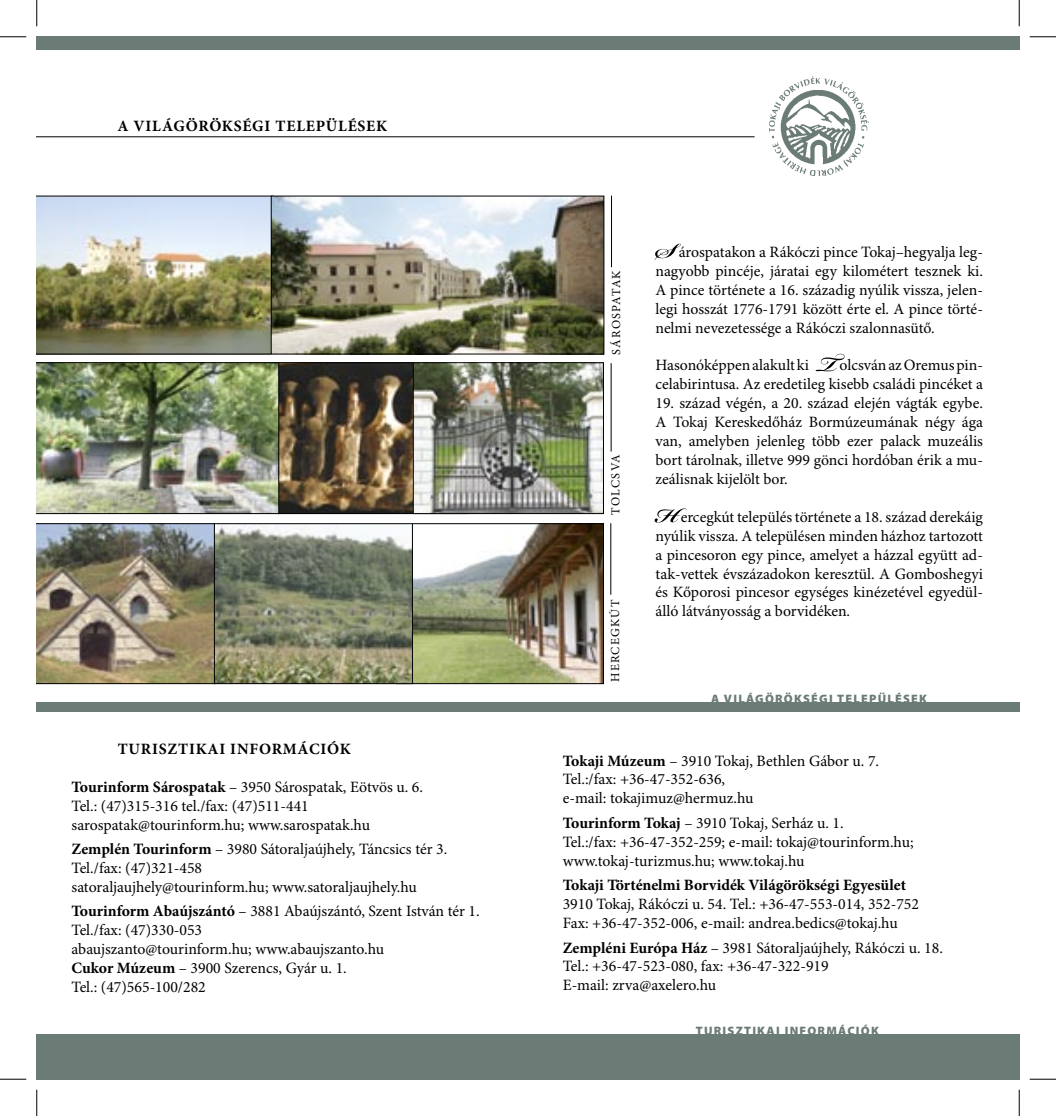
<style>
.page{position:relative;width:1056px;height:1116px;background:#fff}
.page>*{position:absolute;margin:0;border:0;box-sizing:border-box;transform-origin:0 0}
.kenyér{font:15.75px/18.9px "Minion Pro";color:#000;text-align:justify}
.kenyér-2{font:700 15.75px "Minion Pro";letter-spacing:.005em;color:#000}
.kenyér-3{font:700 15.75px "Minion Pro";letter-spacing:.05em;color:#000}
.cím{font:700 15.75px "Minion Pro";letter-spacing:.05em;color:#000}
.cím-2{font:900 12.25px "Myriad Pro";letter-spacing:.1em;color:#6b7b75}
.cím-3{font:12.25px "Minion Pro";letter-spacing:.1em;color:#000}
.s1{font-weight:700}
</style>
<div class="page">
<div style="left:37px;top:37px;width:491px;height:13px;background:#6b7b75"></div>
<div style="left:528px;top:37px;width:491px;height:13px;background:#6b7b75"></div>
<img style="left:280px;top:364px;width:133px;height:148px">
<div style="left:278px;top:362px;width:190px;height:152px;border:1px solid #000"></div>
<img style="left:37px;top:195px;width:234px;height:159px">
<hr style="left:611px;top:195px;width:1px;height:72px;background:#000">
<img style="left:413px;top:525px;width:189px;height:157px">
<div style="left:396px;top:523px;width:208px;height:161px;border:1px solid #000"></div>
<img style="left:216px;top:525px;width:195px;height:157px">
<img style="left:37px;top:523px;width:177px;height:161px">
<img style="left:37px;top:362px;width:242px;height:152px">
<div style="left:37px;top:702px;width:982px;height:9px;background:#6b7b75"></div>
<div style="left:37px;top:1034px;width:982px;height:44px;background:#6b7b75"></div>
<img style="left:415px;top:364px;width:187px;height:148px">
<div style="left:413px;top:362px;width:191px;height:152px;border:1px solid #000"></div>
<hr style="left:611px;top:363px;width:1px;height:88px;background:#000">
<img style="left:769px;top:77px;width:100px;height:99px">
<hr style="left:37px;top:136px;width:717px;height:1px;background:#000">
<div style="left:214px;top:523px;width:199px;height:161px;border:1px solid #000"></div>
<hr style="left:610px;top:523px;width:1px;height:71px;background:#000">
<img style="left:273px;top:197px;width:329px;height:155px">
<div style="left:271px;top:195px;width:333px;height:159px;border:1px solid #000"></div>
<svg style="left:654px;top:244px;width:27px;height:16px"></svg>
<svg style="left:654px;top:508px;width:32px;height:14px"></svg>
<svg style="left:815px;top:354px;width:29px;height:17px"></svg>
<svg style="left:0;top:36px;width:26px;height:1px"></svg>
<svg style="left:1029px;top:36px;width:27px;height:1px"></svg>
<svg style="left:0;top:1078px;width:26px;height:1px"></svg>
<svg style="left:1029px;top:1078px;width:27px;height:1px"></svg>
<svg style="left:36px;top:0;width:1px;height:26px"></svg>
<svg style="left:36px;top:1089px;width:1px;height:26px"></svg>
<svg style="left:1019px;top:0;width:1px;height:26px"></svg>
<svg style="left:1019px;top:1089px;width:1px;height:26px"></svg>
<p class="kenyér-3" style="left:117px;top:116px;width:271px">A VILÁGÖRÖKSÉGI TELEPÜLÉSEK</p>
<p class="cím" style="left:118px;top:739px;width:234px">TURISZTIKAI INFORMÁCIÓK</p>
<p class="kenyér" style="left:71px;top:777px;width:353px"><span class="s1">Tourinform Sárospatak</span> – 3950 Sárospatak, Eötvös u. 6.</p>
<p class="kenyér" style="left:71px;top:796px;width:239px">Tel.: (47)315-316 tel./fax: (47)511-441</p>
<p class="kenyér" style="left:71px;top:815px;width:300px">sarospatak@tourinform.hu; www.sarospatak.hu</p>
<p class="kenyér" style="left:71px;top:840px;width:377px"><span class="s1">Zemplén Tourinform</span> – 3980 Sátoraljaújhely, Táncsics tér 3.</p>
<p class="kenyér" style="left:71px;top:859px;width:132px">Tel./fax: (47)321-458</p>
<p class="kenyér" style="left:71px;top:877px;width:347px">satoraljaujhely@tourinform.hu; www.satoraljaujhely.hu</p>
<p class="kenyér" style="left:71px;top:902px;width:410px"><span class="s1">Tourinform Abaújszántó</span> – 3881 Abaújszántó, Szent István tér 1.</p>
<p class="kenyér" style="left:71px;top:921px;width:132px">Tel./fax: (47)330-053</p>
<p class="kenyér" style="left:71px;top:940px;width:314px">abaujszanto@tourinform.hu; www.abaujszanto.hu</p>
<p class="kenyér" style="left:71px;top:959px;width:277px"><span class="s1">Cukor Múzeum</span> – 3900 Szerencs, Gyár u. 1.</p>
<p class="kenyér" style="left:71px;top:978px;width:136px">Tel.: (47)565-100/282</p>
<p class="cím-3" style="left:609px;top:355px;width:86px;rotate:-90deg">SÁROSPATAK</p>
<p class="cím-3" style="left:608px;top:514px;width:61px;rotate:-90deg">TOLCSVA</p>
<p class="cím-3" style="left:608px;top:682px;width:84px;rotate:-90deg">HERCEGKÚT</p>
<p class="kenyér" style="left:655px;top:243px;width:329px;text-align:right">árospatakon a Rákóczi pince Tokaj–hegyalja leg&shy;nagyobb pincéje, járatai egy kilométert tesznek ki.</p>
<p class="kenyér" style="left:655px;top:281px;width:329px">A pince története a 16. századig nyúlik vissza, jelen&shy;legi hosszát 1776-1791 között érte el. A pince törté&shy;nelmi nevezetessége a Rákóczi szalonnasütő.</p>
<p class="kenyér" style="left:655px;top:356px;width:155px">Hasonóképpen alakult ki</p>
<p class="kenyér" style="left:655px;top:356px;width:329px;text-align:right">olcsván az Oremus pin-<br>celabirintusa. Az eredetileg kisebb családi pincéket a</p>
<p class="kenyér" style="left:655px;top:394px;width:329px">19. század végén, a 20. század elején vágták egybe.</p>
<p class="kenyér" style="left:655px;top:413px;width:329px">A Tokaj Kereskedőház Bormúzeumának négy ága van, amelyben jelenleg több ezer palack muzeális bort tárolnak, illetve 999 gönci hordóban érik a mu&shy;zeálisnak kijelölt bor.</p>
<p class="kenyér" style="left:655px;top:508px;width:329px;text-indent:25px">ercegkút település története a 18. század derekáig nyúlik vissza. A településen minden házhoz tartozott a pincesoron egy pince, amelyet a házzal együtt ad&shy;tak-vettek évszázadokon keresztül. A Gomboshegyi és Kőporosi pincesor egységes kinézetével egyedül&shy;álló látványosság a borvidéken.</p>
<p class="cím-2" style="left:711px;top:692px;width:217px">A VILÁGÖRÖKSÉGI TELEPÜLÉSEK</p>
<p class="kenyér" style="left:563px;top:751px;width:318px"><span class="s1">Tokaji Múzeum</span> – 3910 Tokaj, Bethlen Gábor u. 7.</p>
<p class="kenyér" style="left:563px;top:770px;width:164px">Tel.:/fax: +36-47-352-636,</p>
<p class="kenyér" style="left:563px;top:789px;width:192px">e-mail: tokajimuz@hermuz.hu</p>
<p class="kenyér" style="left:563px;top:813px;width:282px"><span class="s1">Tourinform Tokaj</span> – 3910 Tokaj, Serház u. 1.</p>
<p class="kenyér" style="left:563px;top:832px;width:352px">Tel.:/fax: +36-47-352-259; e-mail: tokaj@tourinform.hu;</p>
<p class="kenyér" style="left:563px;top:851px;width:243px">www.tokaj-turizmus.hu; www.tokaj.hu</p>
<p class="kenyér-2" style="left:563px;top:875px;width:345px">Tokaji Történelmi Borvidék Világörökségi Egyesület</p>
<p class="kenyér" style="left:563px;top:895px;width:358px">3910 Tokaj, Rákóczi u. 54. Tel.: +36-47-553-014, 352-752</p>
<p class="kenyér" style="left:563px;top:914px;width:336px">Fax: +36-47-352-006, e-mail: andrea.bedics@tokaj.hu</p>
<p class="kenyér" style="left:563px;top:938px;width:382px"><span class="s1">Zempléni Európa Ház</span> – 3981 Sátoraljaújhely, Rákóczi u. 18.</p>
<p class="kenyér" style="left:563px;top:957px;width:267px">Tel.: +36-47-523-080, fax: +36-47-322-919</p>
<p class="kenyér" style="left:563px;top:976px;width:155px">E-mail: zrva@axelero.hu</p>
<p class="cím-2" style="left:696px;top:1023px;width:185px">TURISZTIKAI INFORMÁCIÓK</p>
</div>
